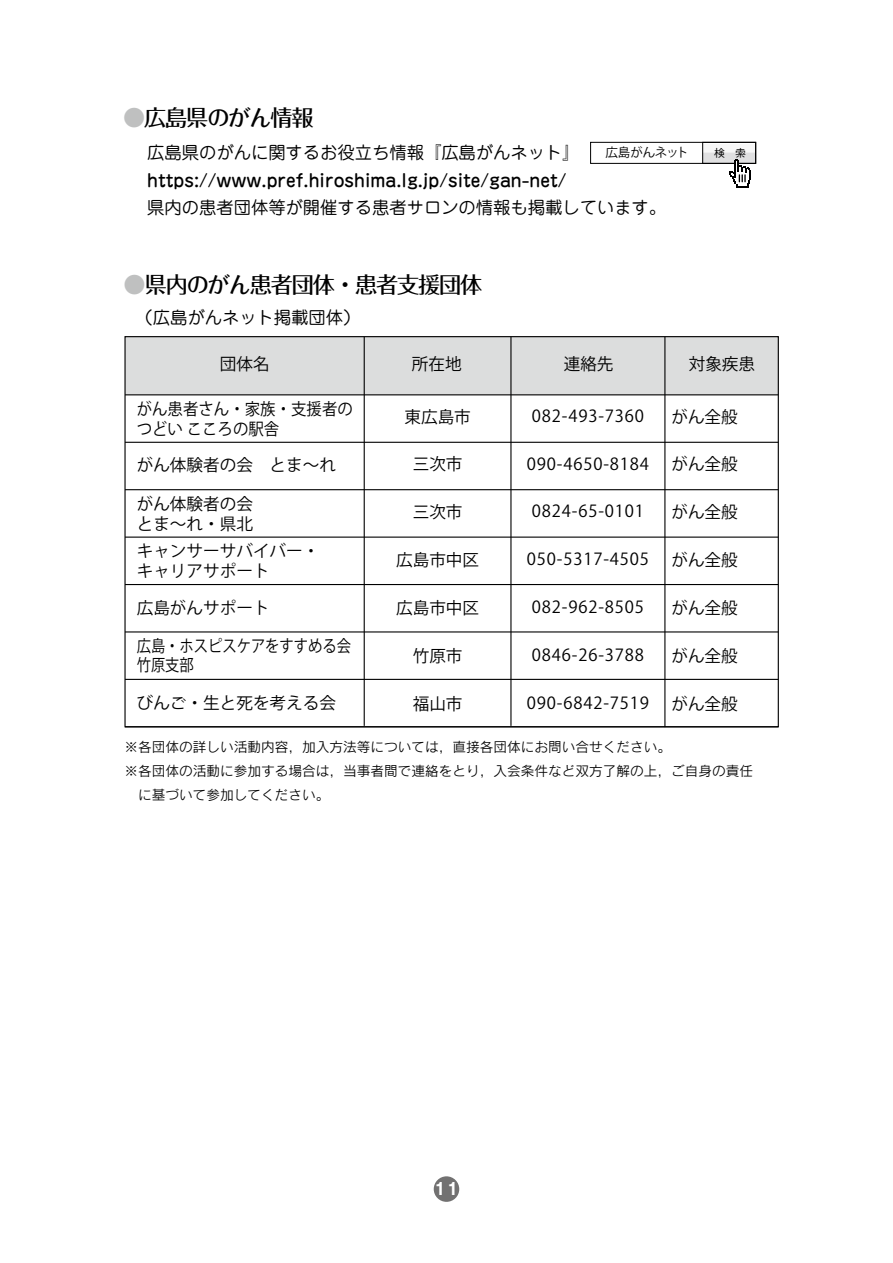
<style>
.page{position:relative;width:893px;height:1263px;background:#fff}
.page>*{position:absolute;margin:0;border:0;box-sizing:border-box;transform-origin:0 0}
.t1{font:500 22.2px "Folk Pro";letter-spacing:-.05em;color:#000}
.t2{font:17.25px "Jun 201 Pro";color:#000}
.t3{font:500 17.25px "Jun 34 Pro";color:#000}
.t4{font:16.65px/19.5px "Koz Go Pro";color:#000}
.t5{font:16.65px "Koz Go Pro";letter-spacing:.05em;color:#000}
.t6{font:16.65px/19.5px "Koz Go Pro";color:#000;scale:.93 1}
.t7{font:16.65px/19.5px "Koz Go Pro";color:#000;scale:.86 1}
.t8{font:700 16.5px "Gothic MB101 Pro De";color:#fff}
.t9{font:13.65px/23.9px "Rodin Pro M";color:#000}
.t10{font:12.6px "Koz Go Pro";letter-spacing:-.02em;color:#000}
.t11{font:500 10.8px "Gothic BBB Pro";color:#000}
.s1{color:#bfc0c0}
</style>
<div class="page">
<div style="left:434px;top:1176px;width:25px;height:26px;background:#727171;border-radius:50%"></div>
<div style="left:125px;top:337px;width:653px;height:58px;background:#dcdddd"></div>
<div style="left:703px;top:142px;width:53px;height:21px;background:#e0e0e1"></div>
<div style="left:703px;top:144px;width:53px;height:9px;background:#f7f7f7"></div>
<div style="left:702px;top:142px;width:54px;height:22px;border:1px solid #000"></div>
<div style="left:590px;top:142px;width:166px;height:22px;border:1px solid #000"></div>
<svg style="left:729px;top:159px;width:22px;height:29px"></svg>
<hr style="left:125px;top:394px;width:653px;height:1px;background:#000">
<hr style="left:125px;top:442px;width:653px;height:1px;background:#000">
<hr style="left:125px;top:489px;width:653px;height:1px;background:#000">
<hr style="left:125px;top:537px;width:653px;height:1px;background:#000">
<hr style="left:125px;top:584px;width:653px;height:1px;background:#000">
<hr style="left:125px;top:631px;width:653px;height:1px;background:#000">
<hr style="left:125px;top:679px;width:653px;height:1px;background:#000">
<hr style="left:125px;top:726px;width:653px;height:1px;background:#000">
<hr style="left:510px;top:337px;width:1px;height:389px;background:#000">
<hr style="left:364px;top:337px;width:1px;height:389px;background:#000">
<hr style="left:664px;top:337px;width:1px;height:390px;background:#000">
<h1 class="t1" style="left:123px;top:98px;width:192px"><span class="s1">●</span>広島県のがん情報</h1>
<p class="t2" style="left:147px;top:139px;width:434px">広島県のがんに関するお役立ち情報『広島がんネット』</p>
<p class="t3" style="left:147px;top:167px;width:421px">https://www.pref.hiroshima.lg.jp/site/gan-net/</p>
<p class="t2" style="left:147px;top:194px;width:520px">県内の患者団体等が開催する患者サロンの情報も掲載しています。</p>
<p class="t10" style="left:605px;top:144px;width:85px">広島がんネット</p>
<p class="t11" style="left:714px;top:144px;width:33px">検　索</p>
<h1 class="t1" style="left:124px;top:266px;width:360px"><span class="s1">●</span>県内のがん患者団体・患者支援団体</h1>
<p class="t2" style="left:136px;top:304px;width:226px">（広島がんネット掲載団体）</p>
<p class="t4" style="left:220px;top:355px;width:51px">団体名</p>
<p class="t4" style="left:412px;top:355px;width:51px">所在地</p>
<p class="t4" style="left:564px;top:355px;width:51px">連絡先</p>
<p class="t4" style="left:689px;top:355px;width:68px">対象疾患</p>
<p class="t6" style="left:137px;top:400px;width:234px">がん患者さん・家族・支援者のつどい こころの駅舎</p>
<p class="t5" style="left:532px;top:405px;width:113px">082-493-7360</p>
<p class="t5" style="left:527px;top:453px;width:123px">090-4650-8184</p>
<p class="t5" style="left:532px;top:500px;width:113px">0824-65-0101</p>
<p class="t5" style="left:527px;top:548px;width:123px">050-5317-4505</p>
<p class="t5" style="left:532px;top:596px;width:113px">082-962-8505</p>
<p class="t5" style="left:532px;top:644px;width:113px">0846-26-3788</p>
<p class="t5" style="left:527px;top:692px;width:123px">090-6842-7519</p>
<p class="t4" style="left:671px;top:407px;width:68px">がん全般</p>
<p class="t4" style="left:671px;top:455px;width:68px">がん全般</p>
<p class="t4" style="left:671px;top:503px;width:68px">がん全般</p>
<p class="t4" style="left:671px;top:551px;width:68px">がん全般</p>
<p class="t4" style="left:671px;top:599px;width:68px">がん全般</p>
<p class="t4" style="left:671px;top:646px;width:68px">がん全般</p>
<p class="t4" style="left:671px;top:694px;width:68px">がん全般</p>
<p class="t9" style="left:124px;top:735px;width:630px">※各団体の詳しい活動内容，加入方法等については，直接各団体にお問い合せください。<br>※各団体の活動に参加する場合は，当事者間で連絡をとり，入会条件など双方了解の上，ご自身の責任　に基づいて参加してください。</p>
<p class="t4" style="left:404px;top:407px;width:68px">東広島市</p>
<p class="t4" style="left:413px;top:455px;width:51px">三次市</p>
<p class="t4" style="left:413px;top:503px;width:51px">三次市</p>
<p class="t4" style="left:396px;top:551px;width:85px">広島市中区</p>
<p class="t4" style="left:396px;top:599px;width:85px">広島市中区</p>
<p class="t4" style="left:413px;top:646px;width:51px">竹原市</p>
<p class="t4" style="left:413px;top:694px;width:51px">福山市</p>
<p class="t4" style="left:137px;top:456px;width:201px">がん体験者の会　とま～れ</p>
<p class="t4" style="left:137px;top:495px;width:118px">がん体験者の会とま～れ・県北</p>
<p class="t4" style="left:137px;top:542px;width:184px">キャンサーサバイバー・キャリアサポート</p>
<p class="t4" style="left:137px;top:598px;width:134px">広島がんサポート</p>
<p class="t7" style="left:137px;top:636px;width:251px">広島・ホスピスケアをすすめる会竹原支部</p>
<p class="t4" style="left:137px;top:693px;width:201px">びんご・生と死を考える会</p>
<p class="t8" style="left:434px;top:1175px;width:27px">11</p>
</div>
